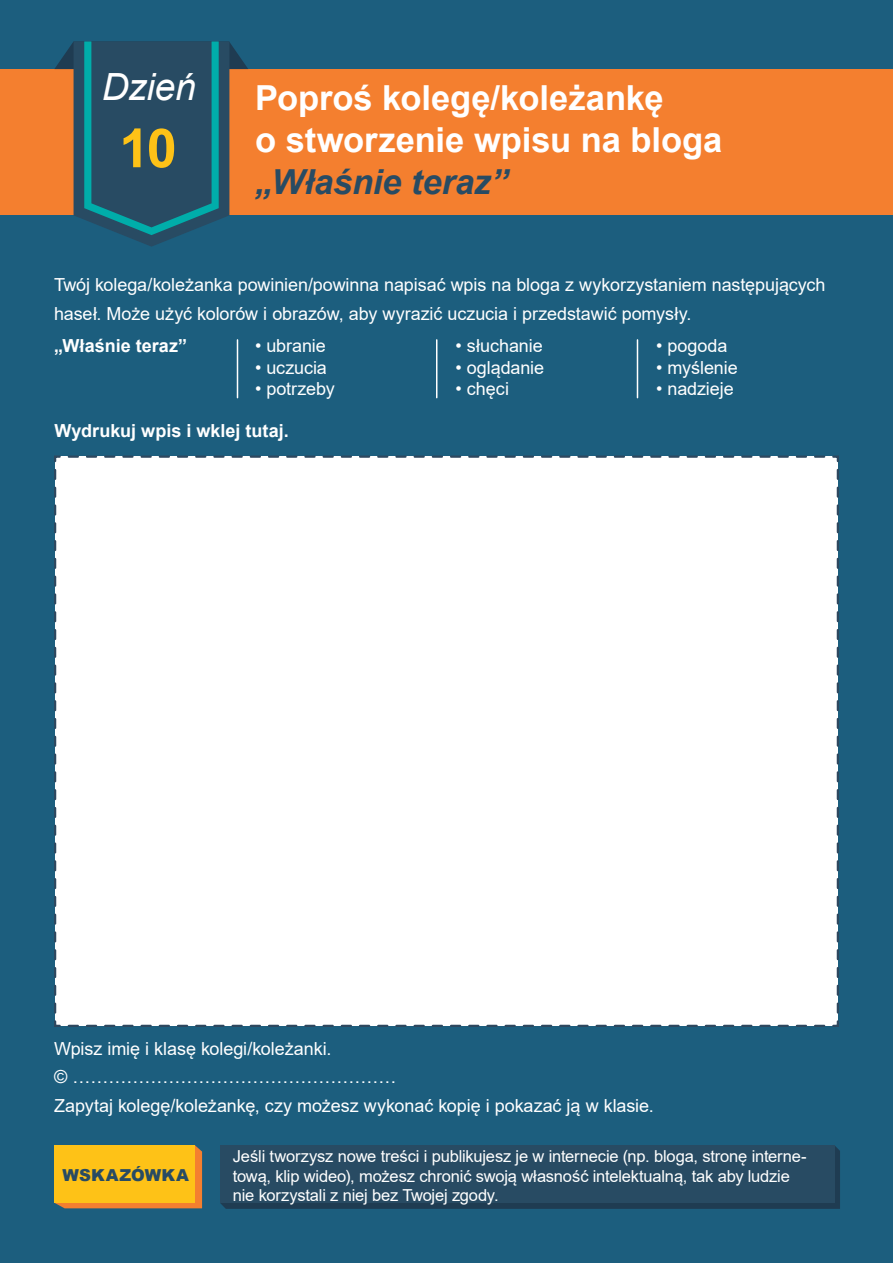
<style>
.page{position:relative;width:893px;height:1263px;background:#1c5e7e}
.page>*{position:absolute;margin:0;border:0;box-sizing:border-box;transform-origin:0 0}
.t1{font:700 54px "Arial";color:#fec217}
.t2{font:italic 37.5px "Arial";letter-spacing:-.01em;color:#fff}
.t3{font:700 34.5px/42px "Arial";color:#fff}
.t4{font:italic 700 34.5px "Arial";letter-spacing:-.005em;color:#284b63}
.t5{font:18px/28.5px "Arial";letter-spacing:-.005em;color:#fff}
.t6{font:700 18px "Arial";letter-spacing:.005em;color:#fff}
.t7{font:16.5px/19.5px "Arial";letter-spacing:-.01em;color:#fff}
.t8{font:900 16.5px "Arial";letter-spacing:.01em;color:#284b63}
</style>
<div class="page">
<div style="left:220px;top:1145px;width:620px;height:64px;background:#1f3c52"></div>
<div style="left:220px;top:1145px;width:614px;height:58px;background:#284b63"></div>
<div style="left:0;top:69px;width:893px;height:146px;background:#f47f2f"></div>
<svg style="left:54px;top:41px;width:194px;height:206px"></svg>
<div style="left:54px;top:455px;width:785px;height:572px;background:#fff"></div>
<hr style="left:237px;top:340px;width:1px;height:58px;background:#fff">
<hr style="left:436px;top:340px;width:1px;height:58px;background:#fff">
<hr style="left:637px;top:340px;width:1px;height:58px;background:#fff">
<svg style="left:54px;top:1145px;width:148px;height:63px"></svg>
<div style="left:54px;top:1145px;width:141px;height:57px;background:#fec217"></div>
<h2 class="t2" style="left:102px;top:62px;width:96px">Dzień</h2>
<h1 class="t1" style="left:119px;top:110px;width:59px">10</h1>
<h3 class="t3" style="left:255px;top:77px;width:469px">Poproś kolegę/koleżankę<br>o stworzenie wpisu na bloga</h3>
<h3 class="t4" style="left:255px;top:159px;width:254px">„Właśnie teraz”</h3>
<p class="t5" style="left:54px;top:270px;width:773px">Twój kolega/koleżanka powinien/powinna napisać wpis na bloga z wykorzystaniem następujących haseł. Może użyć kolorów i obrazów, aby wyrazić uczucia i przedstawić pomysły.</p>
<p class="t6" style="left:54px;top:333px;width:135px">„Właśnie teraz”</p>
<p class="t5" style="left:255px;top:332px;width:72px">• ubranie</p>
<p class="t5" style="left:255px;top:353px;width:73px">• uczucia</p>
<p class="t5" style="left:255px;top:375px;width:81px">• potrzeby</p>
<p class="t6" style="left:54px;top:418px;width:236px">Wydrukuj wpis i wklej tutaj.</p>
<p class="t5" style="left:455px;top:332px;width:89px">• słuchanie</p>
<p class="t5" style="left:455px;top:353px;width:90px">• oglądanie</p>
<p class="t5" style="left:455px;top:375px;width:55px">• chęci</p>
<p class="t5" style="left:656px;top:332px;width:73px">• pogoda</p>
<p class="t5" style="left:656px;top:353px;width:83px">• myślenie</p>
<p class="t5" style="left:656px;top:375px;width:79px">• nadzieje</p>
<p class="t5" style="left:54px;top:1034px;width:601px">Wpisz imię i klasę kolegi/koleżanki.<br>© ………………………………………………<br>Zapytaj kolegę/koleżankę, czy możesz wykonać kopię i pokazać ją w klasie.</p>
<p class="t8" style="left:63px;top:1163px;width:128px">WSKAZÓWKA</p>
<p class="t7" style="left:233px;top:1147px;width:575px">Jeśli tworzysz nowe treści i publikujesz je w internecie (np. bloga, stronę interne&shy;tową, klip wideo), możesz chronić swoją własność intelektualną, tak aby ludzie nie korzystali z niej bez Twojej zgody.</p>
</div>
